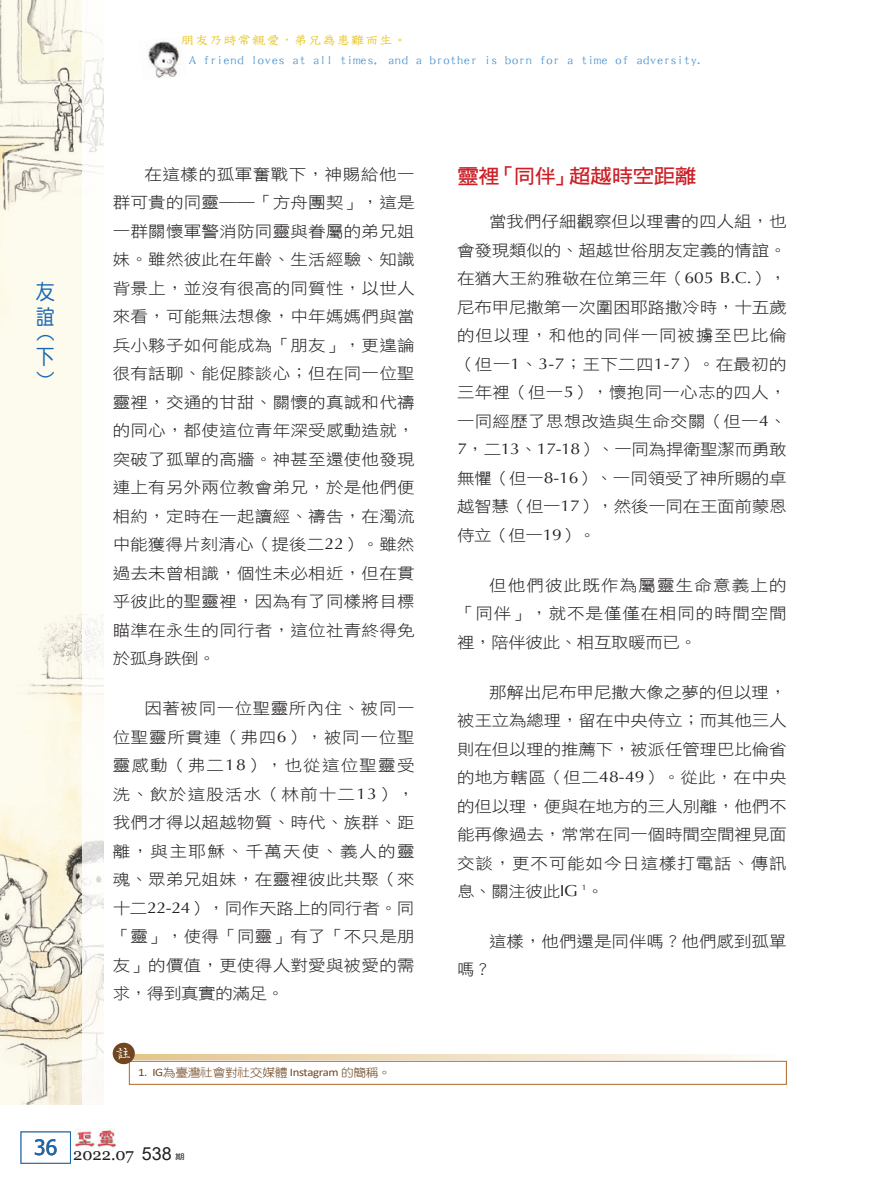
<style>
.page{position:relative;width:893px;height:1191px;background:#fff}
.page>*{position:absolute;margin:0;border:0;box-sizing:border-box;transform-origin:0 0}
.t1{font:21px/25.2px "DF Yuan W5 WIN BF";color:#1768b4;scale:.9 1}
.大標{font:20.25px "DF Hei W7 WIN BF";letter-spacing:-.03em;color:#cc2128;scale:1.08 1}
.t2{font:18.9px "DF Yuan W5 WIN BF";color:#1768b4;scale:1.11 1}
.t3{font:16.5px "Georgia";color:#231f20}
.註{font:16.5px "DFWZ Ming W4 WIN BF";color:#fff}
.t4{font:15.75px/28.5px "DF Hei W3 WIN BF";letter-spacing:.01em;color:#231f20;text-align:justify;scale:1.11 1}
.t5{font:13.5px "DF Tie Xian W3 WIN BF";letter-spacing:-.045em;color:#5296d1;scale:1.11 1}
.t6{font:13.5px "DF Tie Xian W3 WIN BF";letter-spacing:-.05em;color:#e8c31d;scale:1.11 1}
.註-2{font:11.55px "DF Yuan W3 WIN BF";letter-spacing:-.025em;color:#704620;scale:1.11 1}
.t7{font:7.5px "DF Hei W5 WIN BF";color:#57585a;scale:1.25 1}
.s1{font-family:"Optima"}
.s2{font-family:"Calibri"}
.s3{font-family:"Arial";font-size:18px}
</style>
<div class="page">
<img style="left:75px;top:1130px;width:41px;height:18px">
<img style="left:148px;top:41px;width:32px;height:37px">
<img style="left:0;top:0;width:83px;height:1104px">
<div style="left:129px;top:1061px;width:658px;height:23px;border:1px solid #af6827"></div>
<svg style="left:134px;top:1054px;width:602px;height:5px;background:#efdec0"></svg>
<div style="left:113px;top:1042px;width:22px;height:22px;background:#704620;border-radius:50%"></div>
<h1 class="t1" style="left:36px;top:279px;width:22px">友誼</h1>
<p class="t2" style="left:55px;top:331px;width:11px;rotate:90deg">(</p>
<h1 class="t1" style="left:36px;top:344px;width:22px">下</h1>
<p class="t2" style="left:55px;top:371px;width:11px;rotate:90deg">)</p>
<p class="t6" style="left:180px;top:33px;width:206px">朋友乃時常親愛，弟兄為患難而生。</p>
<p class="t5" style="left:189px;top:53px;width:466px">A friend loves at all times, and a brother is born for a time of adversity.</p>
<p class="t4" style="left:113px;top:160px;width:274px;text-indent:32px">在這樣的孤軍奮戰下，神賜給他一群可貴的同靈──「方舟團契」，這是一群關懷軍警消防同靈與眷屬的弟兄姐妹。雖然彼此在年齡、生活經驗、知識背景上，並沒有很高的同質性，以世人來看，可能無法想像，中年媽媽們與當兵小夥子如何能成為「朋友」，更遑論很有話聊、能促膝談心；但在同一位聖靈裡，交通的甘甜、關懷的真誠和代禱的同心，都使這位青年深受感動造就，突破了孤單的高牆。神甚至還使他發現連上有另外兩位教會弟兄，於是他們便相約，定時在一起讀經、禱告，在濁流中能獲得片刻清心（提後二<span class="s1">22</span>）。雖然過去未曾相識，個性未必相近，但在貫乎彼此的聖靈裡，因為有了同樣將目標瞄準在永生的同行者，這位社青終得免於孤身跌倒。</p>
<p class="t4" style="left:113px;top:694px;width:274px;text-indent:32px">因著被同一位聖靈所內住、被同一位聖靈所貫連（弗四<span class="s1">6</span>），被同一位聖靈感動（弗二<span class="s1">18</span>），也從這位聖靈受洗、飲於這股活水（林前十二<span class="s1">13</span>），我們才得以超越物質、時代、族群、距離，與主耶穌、千萬天使、義人的靈魂、眾弟兄姐妹，在靈裡彼此共聚（來十二<span class="s1">22-24</span>），同作天路上的同行者。同「靈」，使得「同靈」有了「不只是朋友」的價值，更使得人對愛與被愛的需求，得到真實的滿足。</p>
<p class="註" style="left:115px;top:1044px;width:18px">註</p>
<p class="註-2" style="left:138px;top:1066px;width:229px"><span class="s2">1. IG</span>為臺灣社會對社交媒體 <span class="s2">Instagram</span> 的簡稱。</p>
<p class="大標" style="left:457px;top:166px;width:223px">靈裡「同伴」超越時空距離</p>
<p class="t4" style="left:457px;top:207px;width:298px;text-indent:32px">當我們仔細觀察但以理書的四人組，也會發現類似的、超越世俗朋友定義的情誼。在猶大王約雅敬在位第三年（<span class="s1">605 B.C.</span>），尼布甲尼撒第一次圍困耶路撒冷時，十五歲的但以理，和他的同伴一同被擄至巴比倫（但一<span class="s1">1</span>、<span class="s1">3-7</span>；王下二四<span class="s1">1-7</span>）。在最初的三年裡（但一<span class="s1">5</span>），懷抱同一心志的四人，一同經歷了思想改造與生命交關（但一<span class="s1">4</span>、<span class="s1">7</span>，二<span class="s1">13</span>、<span class="s1">17-18</span>）、一同為捍衛聖潔而勇敢無懼（但一<span class="s1">8-16</span>）、一同領受了神所賜的卓越智慧（但一<span class="s1">17</span>），然後一同在王面前蒙恩侍立（但一<span class="s1">19</span>）。</p>
<p class="t4" style="left:457px;top:571px;width:298px;text-indent:32px">但他們彼此既作為屬靈生命意義上的「同伴」，就不是僅僅在相同的時間空間裡，陪伴彼此、相互取暖而已。</p>
<p class="t4" style="left:457px;top:677px;width:298px;text-indent:32px">那解出尼布甲尼撒大像之夢的但以理，被王立為總理，留在中央侍立；而其他三人則在但以理的推薦下，被派任管理巴比倫省的地方轄區（但二<span class="s1">48-49</span>）。從此，在中央的但以理，便與在地方的三人別離，他們不能再像過去，常常在同一個時間空間裡見面交談，更不可能如今日這樣打電話、傳訊息、關注彼此<span class="s1">IG</span> <sup>1</sup>。</p>
<p class="t4" style="left:457px;top:927px;width:298px;text-indent:32px">這樣，他們還是同伴嗎？他們感到孤單嗎？</p>
<p class="t3" style="left:34px;top:1144px;width:139px"><sup>36</sup> 2022.07 <span class="s3">538</span></p>
<p class="t7" style="left:175px;top:1152px;width:9px">期</p>
</div>
